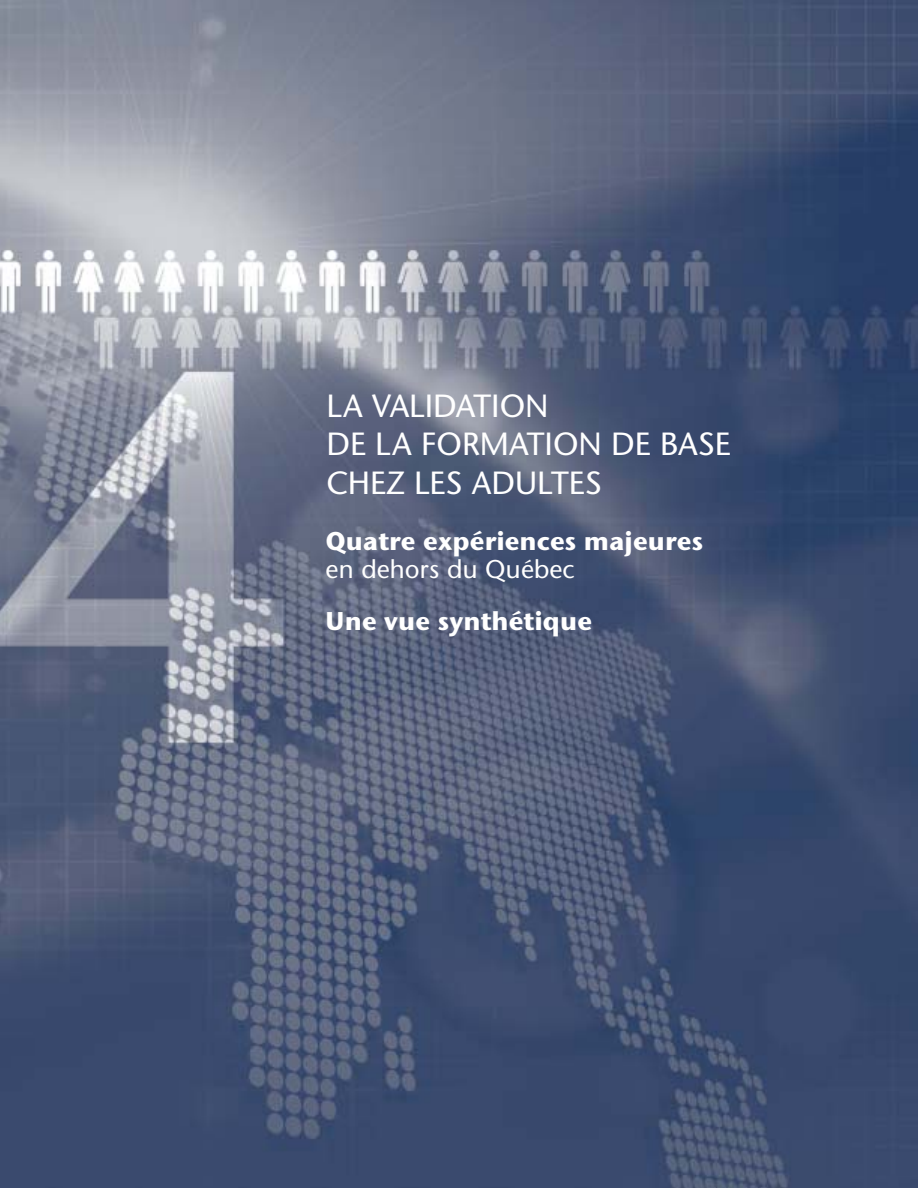
<style>
.page{position:relative;width:918px;height:1188px;background:#fff}
.page>*{position:absolute;margin:0;border:0;box-sizing:border-box;transform-origin:0 0}
.t1{font:32.1px/38.4px "Bell Stone Sans";color:#fff}
.t2{font:700 25.65px "Bell Stone Sans";color:#fff}
.t3{font:25.65px "Bell Stone Sans";color:#fff}
</style>
<div class="page">
<img style="left:0;top:0;width:918px;height:1188px">
<p class="t1" style="left:326px;top:390px;width:406px">LA VALIDATION<br>DE LA FORMATION DE BASE<br>CHEZ LES ADULTES</p>
<p class="t2" style="left:325px;top:532px;width:379px">Quatre expériences majeures</p>
<p class="t3" style="left:325px;top:559px;width:251px">en dehors du Québec</p>
<p class="t2" style="left:325px;top:612px;width:268px">Une vue synthétique</p>
</div>
